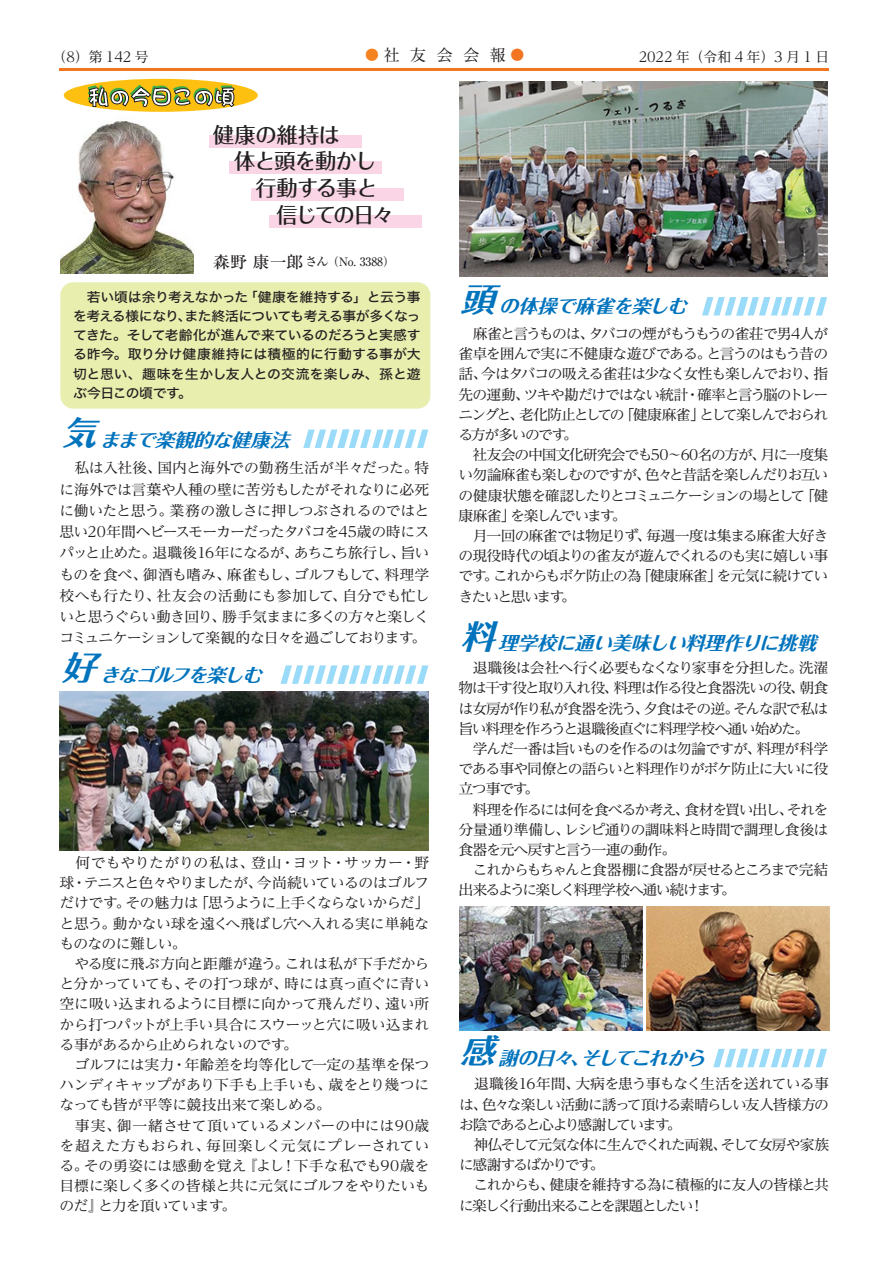
<style>
.page{position:relative;width:893px;height:1263px;background:#fff}
.page>*{position:absolute;margin:0;border:0;box-sizing:border-box;transform-origin:0 0}
.タイトル2{font:italic 700 32.7px "Folk Pro";color:#0073bd;scale:1.04 1}
.編集室{font:500 21.3px "Folk Pro";letter-spacing:-.045em;color:#231f20}
.タイトル2-2{font:italic 700 18.3px "Folk Pro";color:#0073bd;scale:1.05 1}
.t1{font:15.9px "Reim Pro";color:#231f20}
.本文1{font:14.25px/20.2px "Reim Pro";letter-spacing:-.08em;color:#231f20;text-align:justify;scale:1.04 1}
.t2{font:13.8px "Reim Pro";color:#231f20}
.編集室-2{font:13.2px/19.2px "Hiragino Sans W5";color:#231f20;text-align:justify;scale:1.04 1}
.本文1-2{font:500 11.7px "Ryumin Pr 5";color:#231f20}
.s1{font-size:13.8px;color:#f58220}
.s2{font-size:13.8px;color:#f47521}
.s3{font-size:16.35px}
.s4{font-size:12.3px}
</style>
<div class="page">
<hr style="left:60px;top:68px;width:769px;height:3px;background:#f47521">
<div style="left:269px;top:215px;width:152px;height:13px;background:#fad5e5"></div>
<div style="left:251px;top:188px;width:152px;height:13px;background:#fad5e5"></div>
<div style="left:229px;top:162px;width:152px;height:12px;background:#fad5e5"></div>
<div style="left:209px;top:135px;width:152px;height:13px;background:#fad5e5"></div>
<div style="left:64px;top:79px;width:194px;height:33px;background:#fdc011;border-radius:50%"></div>
<svg style="left:88px;top:85px;width:147px;height:23px"></svg>
<img style="left:459px;top:81px;width:369px;height:195px">
<img style="left:60px;top:691px;width:369px;height:160px">
<div style="left:60px;top:282px;width:370px;height:127px;background:#e7eeae;border-radius:13px"></div>
<svg style="left:303px;top:430px;width:125px;height:18px"></svg>
<svg style="left:281px;top:665px;width:147px;height:19px"></svg>
<svg style="left:713px;top:1049px;width:114px;height:18px"></svg>
<img style="left:459px;top:907px;width:183px;height:123px">
<img style="left:646px;top:907px;width:183px;height:123px">
<svg style="left:702px;top:297px;width:125px;height:18px"></svg>
<img style="left:61px;top:121px;width:132px;height:152px">
<p class="t2" style="left:53px;top:45px;width:98px">（8）第 142 号</p>
<p class="t1" style="left:365px;top:42px;width:161px"><span class="s1">●</span>社 友 会 会 報<span class="s2">●</span></p>
<p class="t2" style="left:639px;top:45px;width:192px">2022 年（令和 4 年）3 月 1 日</p>
<p class="編集室" style="left:213px;top:117px;width:129px">健康の維持は</p>
<p class="編集室" style="left:213px;top:143px;width:165px">　体と頭を動かし</p>
<p class="編集室" style="left:213px;top:170px;width:166px">　　行動する事と</p>
<p class="編集室" style="left:213px;top:196px;width:182px">　　　信じての日々</p>
<p class="本文1-2" style="left:213px;top:252px;width:183px"><span class="s3">森野 康一郞</span><span class="s4">さん</span> （No. 3388）</p>
<p class="編集室-2" style="left:73px;top:287px;width:336px">　若い頃は余り考えなかった「健康を維持する」と云う事を考える様になり、また終活についても考える事が多くなってきた。そして老齢化が進んで来ているのだろうと実感する昨今。取り分け健康維持には積極的に行動する事が大切と思い、趣味を生かし友人との交流を楽しみ、孫と遊ぶ今日この頃です。</p>
<p class="タイトル2" style="left:62px;top:405px;width:47px">気</p>
<p class="タイトル2-2" style="left:100px;top:424px;width:189px">ままで楽観的な健康法</p>
<p class="本文1" style="left:60px;top:457px;width:357px;line-height:21.3px">　私は入社後、国内と海外での勤務生活が半々だった。特に海外では言葉や人種の壁に苦労もしたがそれなりに必死に働いたと思う。業務の激しさに押しつぶされるのではと思い20年間ヘビースモーカーだったタバコを45歳の時にスパッと止めた。退職後16年になるが、あちこち旅行し、旨いものを食べ、御酒も嗜み、麻雀もし、ゴルフもして、料理学校へも行たり、社友会の活動にも参加して、自分でも忙しいと思うぐらい動き回り、勝手気ままに多くの方々と楽しくコミュニケーションして楽観的な日々を過ごしております。</p>
<p class="タイトル2" style="left:62px;top:640px;width:47px">好</p>
<p class="タイトル2-2" style="left:100px;top:659px;width:162px">きなゴルフを楽しむ</p>
<p class="本文1" style="left:60px;top:852px;width:357px">　何でもやりたがりの私は、登山・ヨット・サッカー・野球・テニスと色々やりましたが、今尚続いているのはゴルフだけです。その魅力は「思うように上手くならないからだ」と思う。動かない球を遠くへ飛ばし穴へ入れる実に単純なものなのに難しい。</p>
<p class="本文1" style="left:60px;top:953px;width:357px">　やる度に飛ぶ方向と距離が違う。これは私が下手だからと分かっていても、その打つ球が、時には真っ直ぐに青い空に吸い込まれるように目標に向かって飛んだり、遠い所から打つパットが上手い具合にスウーッと穴に吸い込まれる事があるから止められないのです。</p>
<p class="本文1" style="left:60px;top:1054px;width:357px">　ゴルフには実力・年齢差を均等化して一定の基準を保つハンディキャップがあり下手も上手いも、歳をとり幾つになっても皆が平等に競技出来て楽しめる。</p>
<p class="本文1" style="left:60px;top:1115px;width:357px">　事実、御一緒させて頂いているメンバーの中には90歳を超えた方もおられ、毎回楽しく元気にプレーされている。その勇姿には感動を覚え『よし！下手な私でも90歳を目標に楽しく多くの皆様と共に元気にゴルフをやりたいものだ』と力を頂いています。</p>
<p class="タイトル2" style="left:460px;top:271px;width:47px">頭</p>
<p class="タイトル2-2" style="left:499px;top:291px;width:187px">の体操で麻雀を楽しむ</p>
<p class="本文1" style="left:458px;top:323px;width:357px">　麻雀と言うものは、タバコの煙がもうもうの雀荘で男4人が雀卓を囲んで実に不健康な遊びである。と言うのはもう昔の話、今はタバコの吸える雀荘は少なく女性も楽しんでおり、指先の運動、ツキや勘だけではない統計・確率と言う脳のトレーニングと、老化防止としての「健康麻雀」として楽しんでおられる方が多いのです。</p>
<p class="本文1" style="left:458px;top:444px;width:357px">　社友会の中国文化研究会でも50～60名の方が、月に一度集い勿論麻雀も楽しむのですが、色々と昔話を楽しんだりお互いの健康状態を確認したりとコミュニケーションの場として「健康麻雀」を楽しんでいます。</p>
<p class="本文1" style="left:458px;top:525px;width:357px">　月一回の麻雀では物足りず、毎週一度は集まる麻雀大好きの現役時代の頃よりの雀友が遊んでくれるのも実に嬉しい事です。これからもボケ防止の為「健康麻雀」を元気に続けていきたいと思います。</p>
<p class="タイトル2" style="left:460px;top:608px;width:47px">料</p>
<p class="タイトル2-2" style="left:498px;top:627px;width:311px">理学校に通い美味しい料理作りに挑戦</p>
<p class="本文1" style="left:458px;top:657px;width:357px">　退職後は会社へ行く必要もなくなり家事を分担した。洗濯物は干す役と取り入れ役、料理は作る役と食器洗いの役、朝食は女房が作り私が食器を洗う、夕食はその逆。そんな訳で私は旨い料理を作ろうと退職後直ぐに料理学校へ通い始めた。</p>
<p class="本文1" style="left:458px;top:738px;width:357px">　学んだ一番は旨いものを作るのは勿論ですが、料理が科学である事や同僚との語らいと料理作りがボケ防止に大いに役立つ事です。</p>
<p class="本文1" style="left:458px;top:799px;width:357px">　料理を作るには何を食べるか考え、食材を買い出し、それを分量通り準備し、レシピ通りの調味料と時間で調理し食後は食器を元へ戻すと言う一連の動作。</p>
<p class="本文1" style="left:458px;top:859px;width:357px">　これからもちゃんと食器棚に食器が戻せるところまで完結出来るように楽しく料理学校へ通い続けます。</p>
<p class="タイトル2" style="left:460px;top:1023px;width:47px">感</p>
<p class="タイトル2-2" style="left:498px;top:1042px;width:205px">謝の日々、そしてこれから</p>
<p class="本文1" style="left:459px;top:1073px;width:357px">　退職後16年間、大病を患う事もなく生活を送れている事は、色々な楽しい活動に誘って頂ける素晴らしい友人皆様方のお陰であると心より感謝しています。</p>
<p class="本文1" style="left:459px;top:1134px;width:357px">　神仏そして元気な体に生んでくれた両親、そして女房や家族に感謝するばかりです。</p>
<p class="本文1" style="left:459px;top:1174px;width:357px">　これからも、健康を維持する為に積極的に友人の皆様と共に楽しく行動出来ることを課題としたい！</p>
</div>
